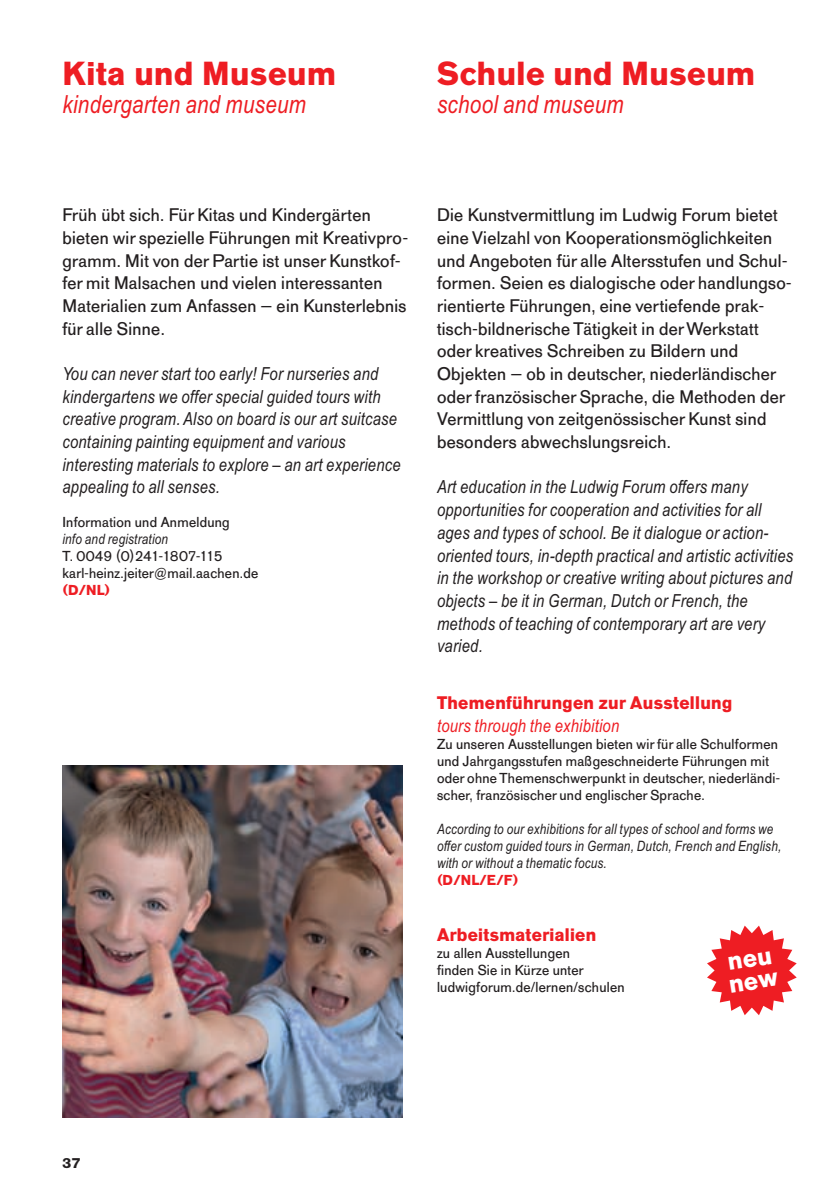
<style>
.page{position:relative;width:840px;height:1191px;background:#fff}
.page>*{position:absolute;margin:0;border:0;box-sizing:border-box;transform-origin:0 0}
.t1{font:700 33px "AG Old Face BQ";letter-spacing:.02em;color:#ee1d23}
.t2{font:italic 25px "Arial Narrow";letter-spacing:.015em;color:#ee1d23}
.t3{font:700 25px/22.6px "AG Old Face BQ";color:#fff}
.t4{font:18px/22.6px "AG Old Face BQ";letter-spacing:.02em;color:#231f20}
.t5{font:italic 18px/22.6px "Arial Narrow";letter-spacing:.015em;color:#231f20}
.t6{font:700 18px "AG Old Face BQ";letter-spacing:.02em;color:#ee1d23}
.t7{font:italic 18px "Arial Narrow";letter-spacing:.015em;color:#ee1d23}
.t8{font:14.4px/17px "AG Old Face BQ";letter-spacing:.02em;color:#231f20}
.t9{font:italic 14.4px/17px "Arial Narrow";letter-spacing:.015em;color:#231f20}
.t10{font:700 14.4px "AG Old Face BQ";color:#ee1d23}
.t11{font:700 14.4px "AG Old Face BQ";color:#231f20}
</style>
<div class="page">
<img style="left:62px;top:765px;width:341px;height:352px">
<svg style="left:707px;top:925px;width:89px;height:90px"></svg>
<h1 class="t1" style="left:62px;top:57px;width:275px">Kita und Museum</h1>
<h2 class="t2" style="left:62px;top:95px;width:245px">kindergarten and museum</h2>
<h1 class="t1" style="left:437px;top:57px;width:319px">Schule und Museum</h1>
<h2 class="t2" style="left:437px;top:95px;width:188px">school and museum</h2>
<p class="t4" style="left:62px;top:204px;width:347px">Früh übt sich. Für Kitas und Kindergärten bieten wir spezielle Führungen mit Kreativpro&shy;gramm. Mit von der Partie ist unser Kunstkof&shy;fer mit Malsachen und vielen interessanten Materialien zum Anfassen – ein Kunsterlebnis für alle Sinne.</p>
<p class="t5" style="left:62px;top:364px;width:339px">You can never start too early! For nurseries and kindergartens we offer special guided tours with creative program. Also on board is our art suitcase containing painting equipment and various interesting materials to explore – an art experience appealing to all senses.</p>
<p class="t8" style="left:62px;top:514px;width:169px">Information und Anmeldung</p>
<p class="t9" style="left:62px;top:532px;width:107px">info and registration</p>
<p class="t8" style="left:62px;top:548px;width:197px">T. 0049 (0)241-1807-115 karl-heinz.jeiter@mail.aachen.de</p>
<p class="t10" style="left:62px;top:583px;width:49px">(D/NL)</p>
<p class="t4" style="left:437px;top:204px;width:355px">Die Kunstvermittlung im Ludwig Forum bietet eine Vielzahl von Kooperationsmöglichkeiten und Angeboten für alle Altersstufen und Schul - formen. Seien es dialogische oder handlungso&shy;rientierte Führungen, eine vertiefende prak - tisch-bildnerische Tätigkeit in der Werkstatt oder kreatives Schreiben zu Bildern und Objekten – ob in deutscher, niederländischer oder französischer Sprache, die Methoden der Vermittlung von zeitgenössischer Kunst sind besonders abwechslungsreich.</p>
<p class="t5" style="left:437px;top:477px;width:357px">Art education in the Ludwig Forum offers many opportunities for cooperation and activities for all ages and types of school. Be it dialogue or action&shy;oriented tours, in-depth practical and artistic activities in the workshop or creative writing about pictures and objects – be it in German, Dutch or French, the methods of teaching of contemporary art are very varied.</p>
<p class="t6" style="left:437px;top:693px;width:296px">Themenführungen zur Ausstellung</p>
<p class="t7" style="left:437px;top:718px;width:184px">tours through the exhibition</p>
<p class="t8" style="left:437px;top:735px;width:344px">Zu unseren Ausstellungen bieten wir für alle Schulformen und Jahrgangsstufen maßgeschneiderte Führungen mit oder ohne Themenschwerpunkt in deutscher, niederländi&shy;scher, französischer und englischer Sprache.</p>
<p class="t9" style="left:437px;top:821px;width:345px">According to our exhibitions for all types of school and forms we offer custom guided tours in German, Dutch, French and English, with or without a thematic focus.</p>
<p class="t10" style="left:437px;top:872px;width:83px">(D/NL/E/F)</p>
<p class="t6" style="left:437px;top:926px;width:161px">Arbeitsmaterialien</p>
<p class="t8" style="left:437px;top:945px;width:189px">zu allen Ausstellungen<br>finden Sie in Kürze unter ludwigforum.de/lernen/schulen</p>
<h2 class="t3" style="left:723px;top:951px;width:51px;rotate:-9deg">neu new</h2>
<p class="t11" style="left:62px;top:1155px;width:20px">37</p>
</div>
